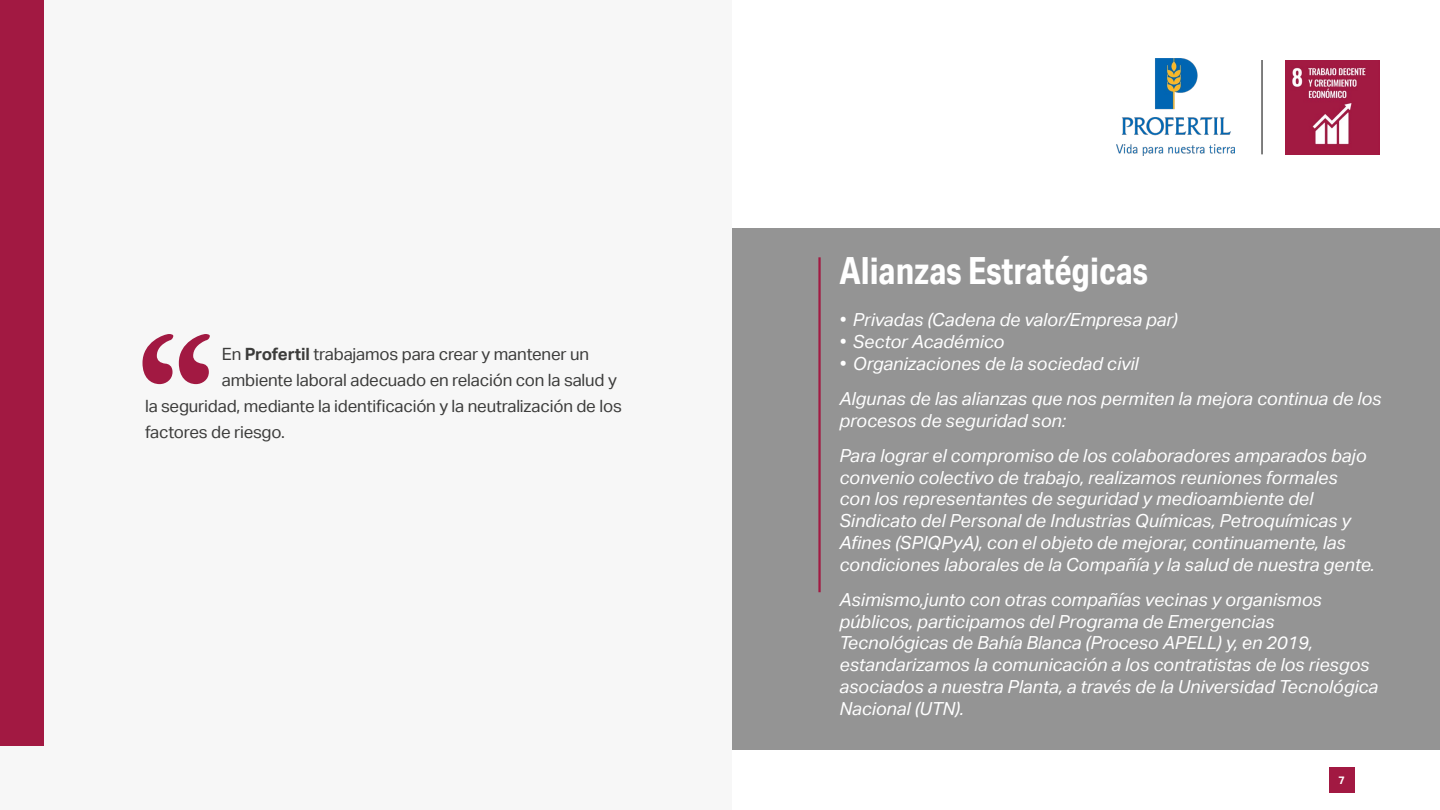
<style>
.page{position:relative;width:1440px;height:810px;background:#fff}
.page>*{position:absolute;margin:0;border:0;box-sizing:border-box;transform-origin:0 0}
.t1{font:700 37.5px "Aktiv Grotesk Cd";color:#fff}
.t2{font:italic 18px/21.8px "Aktiv Grotesk";color:#fff}
.t3{font:16.88px "Aktiv Grotesk";letter-spacing:-.01em;color:#3c3c3b}
.t4{font:700 10.88px "Aktiv Grotesk";color:#fff}
.s1{font-weight:700}
</style>
<div class="page">
<div style="left:1329px;top:767px;width:25px;height:26px;background:#a21942"></div>
<img style="left:1285px;top:60px;width:95px;height:95px">
<hr style="left:1262px;top:60px;width:1px;height:94px;background:#000">
<img style="left:1116px;top:59px;width:119px;height:97px">
<div style="left:0;top:0;width:732px;height:810px;background:#f7f7f7"></div>
<div style="left:0;top:0;width:44px;height:746px;background:#a21942"></div>
<div style="left:732px;top:228px;width:708px;height:522px;background:#949494"></div>
<hr style="left:818px;top:257px;width:3px;height:335px;background:#a21942">
<svg style="left:143px;top:334px;width:67px;height:50px"></svg>
<p class="t3" style="left:222px;top:344px;width:369px">En <span class="s1">Profertil</span> trabajamos para crear y mantener un</p>
<p class="t3" style="left:222px;top:370px;width:397px">ambiente laboral adecuado en relación con la salud y</p>
<p class="t3" style="left:145px;top:396px;width:478px">la seguridad, mediante la identificación y la neutralización de los</p>
<p class="t3" style="left:145px;top:423px;width:141px">factores de riesgo.</p>
<p class="t1" style="left:839px;top:248px;width:310px">Alianzas Estratégicas</p>
<p class="t2" style="left:839px;top:309px;width:340px">• Privadas (Cadena de valor/Empresa par)</p>
<p class="t2" style="left:839px;top:331px;width:167px">• Sector Académico</p>
<p class="t2" style="left:839px;top:353px;width:301px">• Organizaciones de la sociedad civil</p>
<p class="t2" style="left:839px;top:388px;width:544px">Algunas de las alianzas que nos permiten la mejora continua de los procesos de seguridad son:</p>
<p class="t2" style="left:839px;top:445px;width:537px">Para lograr el compromiso de los colaboradores amparados bajo convenio colectivo de trabajo, realizamos reuniones formales<br>con los representantes de seguridad y medioambiente del Sindicato del Personal de Industrias Químicas, Petroquímicas y Afines (SPIQPyA), con el objeto de mejorar, continuamente, las condiciones laborales de la Compañía y la salud de nuestra gente.</p>
<p class="t2" style="left:839px;top:589px;width:540px">Asimismo,junto con otras compañías vecinas y organismos públicos, participamos del Programa de Emergencias Tecnológicas de Bahía Blanca (Proceso APELL) y, en 2019, estandarizamos la comunicación a los contratistas de los riesgos asociados a nuestra Planta, a través de la Universidad Tecnológica Nacional (UTN).</p>
<p class="t4" style="left:1338px;top:774px;width:8px">7</p>
</div>
